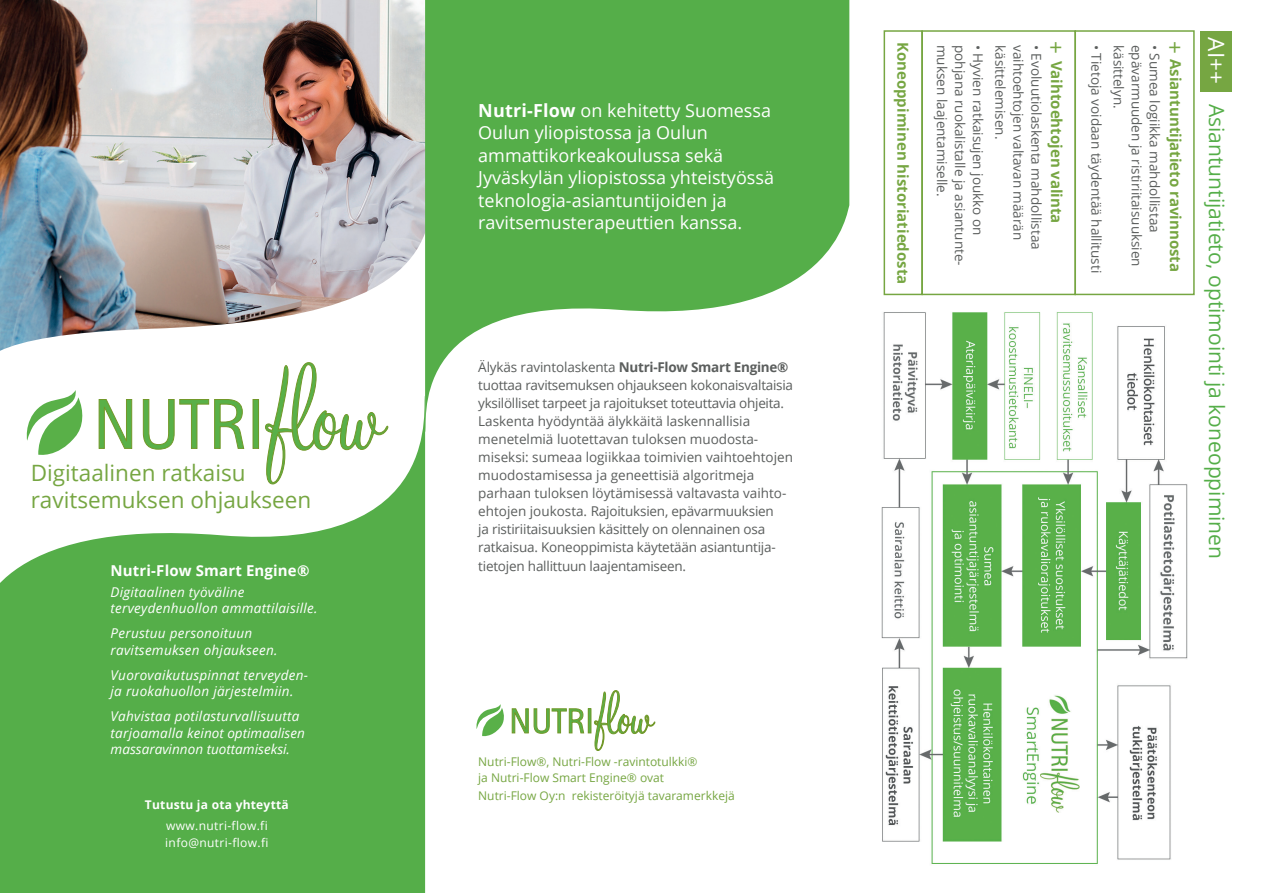
<style>
.page{position:relative;width:1263px;height:893px;background:#fff}
.page>*{position:absolute;margin:0;border:0;box-sizing:border-box;transform-origin:0 0}
.Otsikko{font:22.5px/27px "Open Sans";color:#76a642}
.ai{font:22.5px "Open Sans";color:#fff}
.ai-2{font:22.5px "Open Sans";color:#76a642}
.slogan_vihreä{font:21px "Open Sans";color:#55ae49}
.nosto{font:18px/22.5px "Open Sans";color:#fff}
.valiotsikko{font:700 15px "Open Sans";color:#76a642}
.valiotsikko-2{font:700 15px "Open Sans";letter-spacing:.01em;color:#fff}
.leipis{font:13.5px/18px "Open Sans";color:#5b5e5d}
.etusivu-list{font:italic 13.5px/16.5px "Open Sans";letter-spacing:.02em;color:#fff}
.etusivu-list-2{font:italic 13.5px/16.5px "Open Sans";color:#fff}
.leipis-2{font:12px/16.5px "Open Sans";color:#76a642}
.web{font:12px "Open Sans";letter-spacing:.03em;color:#fff}
.tilaa{font:700 12px "Open Sans";letter-spacing:.02em;color:#fff}
.s1{font-weight:700}
</style>
<div class="page">
<svg style="left:0;top:432px;width:426px;height:461px;background:#6ab85f"></svg>
<img style="left:0;top:0;width:402px;height:351px">
<img style="left:881px;top:295px;width:314px;height:569px">
<svg style="left:402px;top:0;width:447px;height:432px;fill:#55ae49"></svg>
<div style="left:25px;top:359px;width:367px;height:127px;background:#fff"></div>
<svg style="left:98px;top:399px;width:34px;height:50px"></svg>
<svg style="left:143px;top:399px;width:101px;height:51px"></svg>
<div style="left:253px;top:399px;width:6px;height:49px;background:#59b048"></div>
<div style="left:253px;top:399px;width:6px;height:50px;border:1px solid #729829"></div>
<svg style="left:265px;top:362px;width:123px;height:123px"></svg>
<svg style="left:26px;top:390px;width:57px;height:65px"></svg>
<svg style="left:512px;top:708px;width:72px;height:26px"></svg>
<div style="left:588px;top:709px;width:3px;height:24px;border:1px solid #729829"></div>
<svg style="left:594px;top:690px;width:61px;height:61px"></svg>
<svg style="left:476px;top:704px;width:28px;height:33px"></svg>
<div style="left:921px;top:30px;width:155px;height:265px;border:2px solid #76a642"></div>
<div style="left:1074px;top:30px;width:121px;height:265px;border:2px solid #76a642"></div>
<div style="left:1200px;top:31px;width:31px;height:60px;background:#76a642"></div>
<div style="left:883px;top:30px;width:40px;height:265px;border:2px solid #76a642"></div>
<p class="Otsikko" style="left:31px;top:459px;width:282px">Digitaalinen ratkaisu ravitsemuksen ohjaukseen</p>
<p class="valiotsikko-2" style="left:111px;top:560px;width:200px">Nutri-Flow Smart Engine®</p>
<p class="etusivu-list" style="left:111px;top:583px;width:208px">Digitaalinen työväline terveydenhuollon ammattilaisille.</p>
<p class="etusivu-list" style="left:111px;top:625px;width:168px">Perustuu personoituun ravitsemuksen ohjaukseen.</p>
<p class="etusivu-list" style="left:111px;top:666px;width:199px">Vuorovaikutuspinnat terveyden&shy;ja ruokahuollon järjestelmiin.</p>
<p class="etusivu-list-2" style="left:111px;top:708px;width:196px">Vahvistaa potilasturvallisuutta tarjoamalla keinot optimaalisen massaravinnon tuottamiseksi.</p>
<p class="tilaa" style="left:145px;top:796px;width:145px">Tutustu ja ota yhteyttä</p>
<p class="web" style="left:166px;top:817px;width:103px">www.nutri-flow.fi</p>
<p class="web" style="left:165px;top:834px;width:105px">info@nutri-flow.fi</p>
<p class="nosto" style="left:478px;top:98px;width:297px"><span class="s1">Nutri-Flow</span> on kehitetty Suomessa Oulun yliopistossa ja Oulun ammattikorkeakoulussa sekä Jyväskylän yliopistossa yhteistyössä teknologia-asiantuntijoiden ja ravitsemusterapeuttien kanssa.</p>
<p class="leipis" style="left:478px;top:357px;width:316px">Älykäs ravintolaskenta <span class="s1">Nutri-Flow Smart Engine® </span>tuottaa ravitsemuksen ohjaukseen kokonaisvaltaisia yksilölliset tarpeet ja rajoitukset toteuttavia ohjeita.<br>Laskenta hyödyntää älykkäitä laskennallisia menetelmiä luotettavan tuloksen muodosta&shy;miseksi: sumeaa logiikkaa toimivien vaihtoehtojen muodostamisessa ja geneettisiä algoritmeja parhaan tuloksen löytämisessä valtavasta vaihto&shy;ehtojen joukosta. Rajoituksien, epävarmuuksien<br>ja ristiriitaisuuksien käsittely on olennainen osa ratkaisua. Koneoppimista käytetään asiantuntija-</p>
<p class="leipis" style="left:478px;top:557px;width:209px">tietojen hallittuun laajentamiseen.</p>
<p class="leipis-2" style="left:478px;top:753px;width:221px">Nutri-Flow®, Nutri-Flow -ravintotulkki® ja Nutri-Flow Smart Engine® ovat</p>
<p class="leipis-2" style="left:478px;top:787px;width:258px">Nutri-Flow Oy:n rekisteröityjä tavaramerkkejä</p>
<p class="valiotsikko" style="left:913px;top:42px;width:244px;rotate:90deg">Koneoppiminen historiatiedosta</p>
<p class="ai-2" style="left:1071px;top:41px;width:14px;rotate:90deg">+</p>
<p class="ai-2" style="left:1190px;top:41px;width:14px;rotate:90deg">+</p>
<p class="ai" style="left:1231px;top:37px;width:48px;rotate:90deg">AI++</p>
<p class="leipis" style="left:969px;top:45px;width:222px;rotate:90deg">pohjana ruokalistalle ja asiantunte-</p>
<p class="leipis" style="left:987px;top:45px;width:192px;rotate:90deg">• Hyvien ratkaisujen joukko on</p>
<p class="leipis" style="left:1010px;top:45px;width:96px;rotate:90deg">käsittelemisen.</p>
<p class="leipis" style="left:1028px;top:45px;width:197px;rotate:90deg">vaihtoehtojen valtavan määrän</p>
<p class="leipis" style="left:1046px;top:45px;width:206px;rotate:90deg">• Evoluutiolaskenta mahdollistaa</p>
<p class="leipis" style="left:1106px;top:45px;width:230px;rotate:90deg">• Tietoja voidaan täydentää hallitusti</p>
<p class="leipis" style="left:1128px;top:45px;width:65px;rotate:90deg">käsittelyn.</p>
<p class="leipis" style="left:1146px;top:45px;width:223px;rotate:90deg">epävarmuuden ja ristiriitaisuuksien</p>
<p class="leipis" style="left:1164px;top:45px;width:189px;rotate:90deg">• Sumea logiikka mahdollistaa</p>
<p class="leipis" style="left:951px;top:45px;width:153px;rotate:90deg">muksen laajentamiselle.</p>
<p class="valiotsikko" style="left:1067px;top:61px;width:164px;rotate:90deg">Vaihtoehtojen valinta</p>
<p class="valiotsikko" style="left:1186px;top:59px;width:214px;rotate:90deg">Asiantuntijatieto ravinnosta</p>
<p class="slogan_vihreä" style="left:1231px;top:104px;width:457px;rotate:90deg">Asiantuntijatieto, optimointi ja koneoppiminen</p>
</div>
